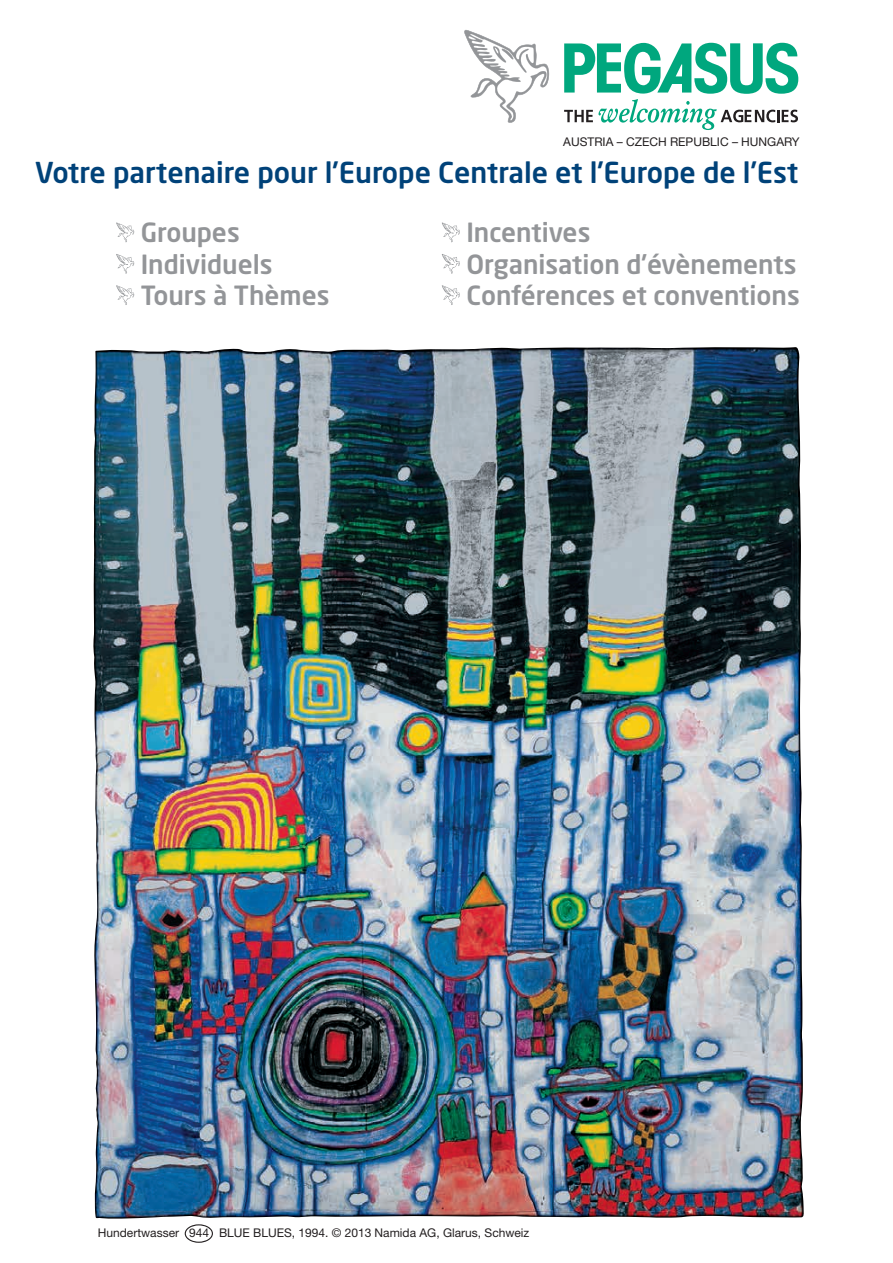
<style>
.page{position:relative;width:893px;height:1263px;background:#fff}
.page>*{position:absolute;margin:0;border:0;box-sizing:border-box;transform-origin:0 0}
.t1{font:500 28.5px "Neo Sans";color:#004279}
.t2{font:500 26.1px/31.3px "Neo Sans";color:#939598}
.t3{font:12px "Helvetica Neue";color:#231f20}
</style>
<div class="page">
<img style="left:93px;top:347px;width:697px;height:872px">
<svg style="left:464px;top:30px;width:85px;height:93px"></svg>
<svg style="left:564px;top:43px;width:234px;height:87px"></svg>
<svg style="left:116px;top:222px;width:18px;height:20px"></svg>
<svg style="left:116px;top:254px;width:18px;height:20px"></svg>
<svg style="left:116px;top:285px;width:18px;height:20px"></svg>
<svg style="left:442px;top:222px;width:18px;height:20px"></svg>
<svg style="left:442px;top:254px;width:18px;height:20px"></svg>
<svg style="left:442px;top:285px;width:18px;height:20px"></svg>
<svg style="left:185px;top:1224px;width:28px;height:19px"></svg>
<hr style="left:0;top:1167px;width:1px;height:96px;background:#004279">
<p class="t3" style="left:563px;top:137px;width:238px">AUSTRIA – CZECH REPUBLIC – HUNGARY</p>
<h1 class="t1" style="left:35px;top:162px;width:765px">Votre partenaire pour l’Europe Centrale et l’Europe de l’Est</h1>
<h2 class="t2" style="left:141px;top:219px;width:190px">Groupes<br>Individuels<br>Tours à Thèmes</h2>
<h2 class="t2" style="left:466px;top:219px;width:335px">Incentives<br>Organisation d’évènements<br>Conférences et conventions</h2>
<p class="t3" style="left:98px;top:1228px;width:433px">Hundertwasser 944 BLUE BLUES, 1994. © 2013 Namida AG, Glarus, Schweiz</p>
</div>
